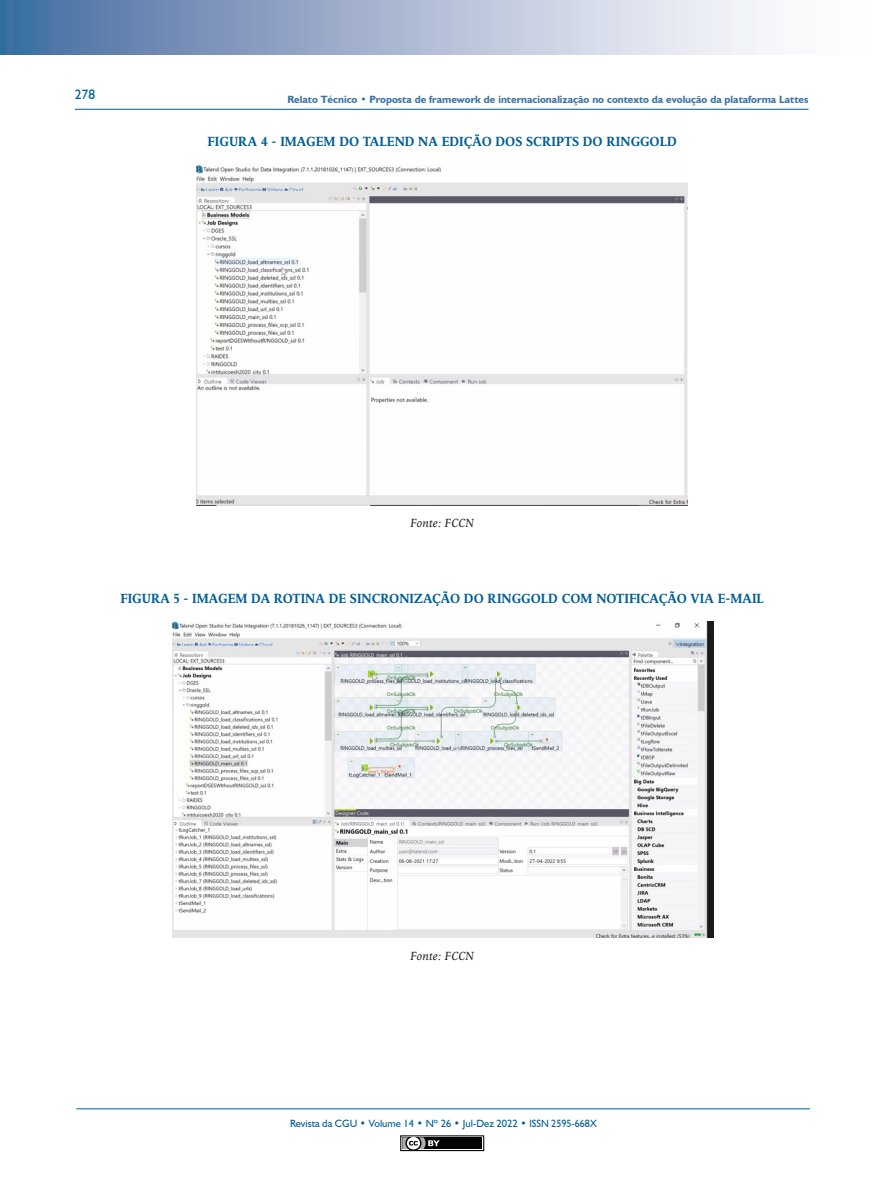
<style>
.page{position:relative;width:893px;height:1191px;background:#fff}
.page>*{position:absolute;margin:0;border:0;box-sizing:border-box;transform-origin:0 0}
.TITULO_TABELA_E_GRAF{font:700 13.5px "Goodchild Pro";color:#015d94;scale:.93 1}
.t1{font:13.5px "Humanist 521 BT";color:#015d94}
.FONTE_DE_DADOS_TABEL{font:italic 12px "Goodchild Pro";color:#231f20}
.t2{font:700 10.5px "Humanist 521 BT";color:#3a71a3}
.t3{font:10.5px "Humanist 521 BT";color:#015d94}
</style>
<div class="page">
<svg style="left:0;top:0;width:769px;height:54px;background:#a3b4cf"></svg>
<hr style="left:75px;top:109px;width:733px;height:1px;background:#015d94">
<hr style="left:76px;top:1108px;width:734px;height:1px;background:#015d94">
<div style="left:400px;top:1135px;width:84px;height:16px;border:1px solid #040503"></div>
<div style="left:402px;top:1137px;width:80px;height:12px;background:#040503"></div>
<svg style="left:400px;top:1135px;width:40px;height:16px"></svg>
<img style="left:197px;top:165px;width:491px;height:341px">
<img style="left:173px;top:622px;width:540px;height:315px">
<p class="t1" style="left:75px;top:86px;width:22px">278</p>
<p class="t2" style="left:288px;top:93px;width:522px">Relato Técnico • Proposta de framework de internacionalização no contexto da evolução da plataforma Lattes</p>
<p class="TITULO_TABELA_E_GRAF" style="left:208px;top:134px;width:506px">FIGURA 4 - IMAGEM DO TALEND NA EDIÇÃO DOS SCRIPTS DO RINGGOLD</p>
<p class="FONTE_DE_DADOS_TABEL" style="left:410px;top:516px;width:65px">Fonte: FCCN</p>
<p class="TITULO_TABELA_E_GRAF" style="left:120px;top:590px;width:694px">FIGURA 5 - IMAGEM DA ROTINA DE SINCRONIZAÇÃO DO RINGGOLD COM NOTIFICAÇÃO VIA E-MAIL</p>
<p class="FONTE_DE_DADOS_TABEL" style="left:410px;top:948px;width:65px">Fonte: FCCN</p>
<p class="t3" style="left:290px;top:1116px;width:309px">Revista da CGU • Volume 14 • Nº 26 • Jul-Dez 2022 • ISSN 2595-668X</p>
</div>
